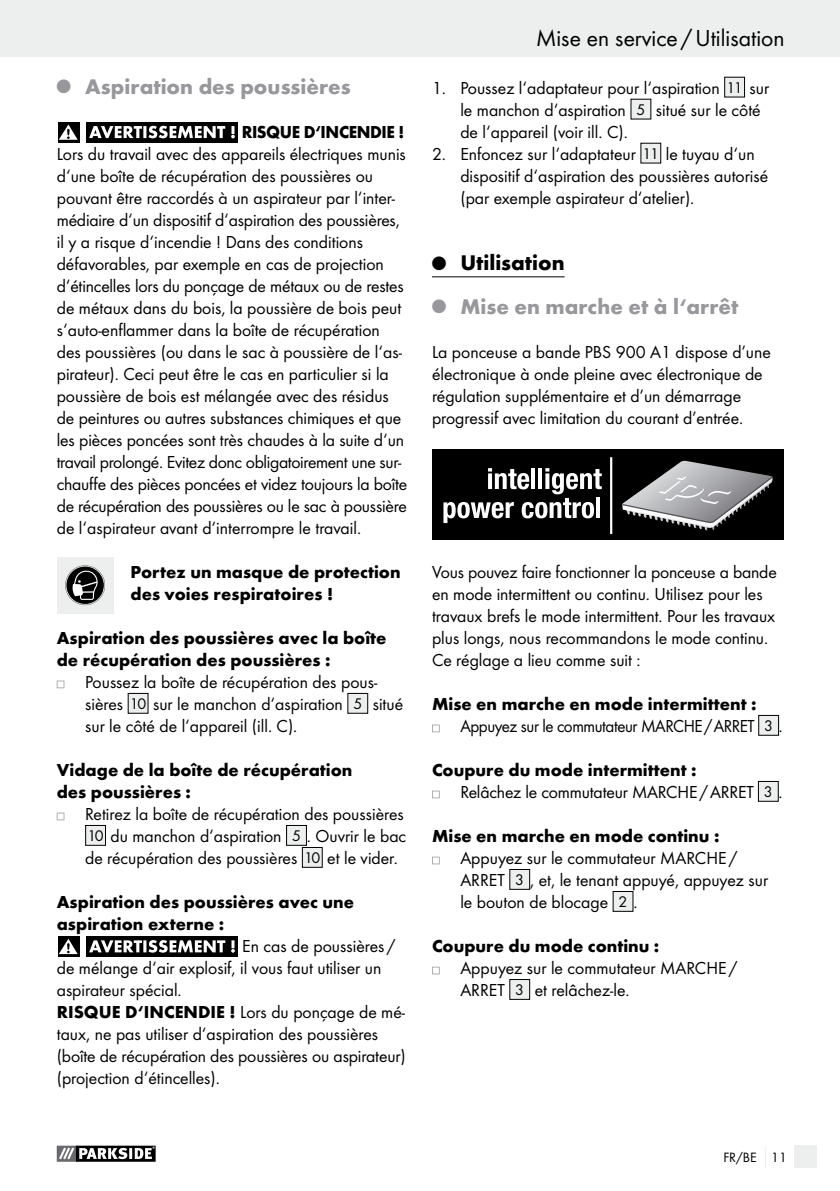
<style>
.page{position:relative;width:840px;height:1191px;background:#fff}
.page>*{position:absolute;margin:0;border:0;box-sizing:border-box;transform-origin:0 0}
.t1{font:24px "Futura Boo";color:#000}
.t2{font:700 22px "Futura";color:#97979c}
.t3{font:700 22px "Futura";color:#000}
.t4{font:18px/22px "Futura Boo";color:#000}
.t5{font:700 18px/22px "Futura";color:#000}
.t6{font:18px "Futura Boo";letter-spacing:-.025em;color:#000;scale:.96 1}
.t7{font:700 18px "Futura";letter-spacing:-.025em;color:#000;scale:.95 1}
.t8{font:14px "Futura Boo";color:#000}
.s1{font-size:16px}
.s2{font-family:"Futura";font-weight:700}
.s3{font-family:"European Pi Three";font-weight:400;font-size:14px}
</style>
<div class="page">
<div style="left:0;top:0;width:839px;height:57px;background:#edefef"></div>
<div style="left:794px;top:1145px;width:22px;height:23px;background:#edefef"></div>
<svg style="left:56px;top:1145px;width:100px;height:17px"></svg>
<svg style="left:57px;top:1145px;width:98px;height:16px"></svg>
<div style="left:58px;top:122px;width:21px;height:20px;background:#000"></div>
<svg style="left:59px;top:124px;width:19px;height:16px"></svg>
<div style="left:86px;top:122px;width:152px;height:20px;background:#000"></div>
<svg style="left:89px;top:126px;width:146px;height:12px"></svg>
<div style="left:57px;top:557px;width:56px;height:56px;background:#edefef"></div>
<svg style="left:65px;top:565px;width:40px;height:40px"></svg>
<svg style="left:57px;top:680px;width:7px;height:8px"></svg>
<div style="left:128px;top:693px;width:20px;height:20px;background:#edefef"></div>
<div style="left:128px;top:693px;width:20px;height:21px;border:1px solid #000"></div>
<div style="left:347px;top:693px;width:20px;height:20px;background:#edefef"></div>
<div style="left:347px;top:693px;width:21px;height:21px;border:1px solid #000"></div>
<svg style="left:57px;top:812px;width:7px;height:8px"></svg>
<div style="left:86px;top:825px;width:19px;height:20px;background:#edefef"></div>
<div style="left:85px;top:825px;width:21px;height:21px;border:1px solid #000"></div>
<div style="left:286px;top:825px;width:20px;height:20px;background:#edefef"></div>
<div style="left:286px;top:825px;width:21px;height:21px;border:1px solid #000"></div>
<div style="left:302px;top:847px;width:20px;height:20px;background:#edefef"></div>
<div style="left:302px;top:847px;width:20px;height:21px;border:1px solid #000"></div>
<svg style="left:58px;top:936px;width:21px;height:20px"></svg>
<svg style="left:59px;top:938px;width:19px;height:16px"></svg>
<div style="left:86px;top:936px;width:152px;height:20px;background:#000"></div>
<svg style="left:89px;top:940px;width:146px;height:12px"></svg>
<hr style="left:432px;top:276px;width:132px;height:1px;background:#000">
<div style="left:724px;top:77px;width:20px;height:20px;background:#edefef"></div>
<div style="left:630px;top:99px;width:20px;height:20px;background:#edefef"></div>
<div style="left:640px;top:143px;width:20px;height:20px;background:#edefef"></div>
<div style="left:432px;top:450px;width:351px;height:90px;background:#000"></div>
<svg style="left:443px;top:468px;width:158px;height:55px"></svg>
<svg style="left:622px;top:461px;width:150px;height:69px"></svg>
<hr style="left:609px;top:457px;width:3px;height:77px;background:#fff">
<svg style="left:432px;top:724px;width:7px;height:8px"></svg>
<div style="left:758px;top:715px;width:20px;height:20px;background:#edefef"></div>
<div style="left:757px;top:715px;width:21px;height:21px;border:1px solid #000"></div>
<svg style="left:432px;top:790px;width:7px;height:8px"></svg>
<div style="left:758px;top:781px;width:19px;height:20px;background:#edefef"></div>
<div style="left:757px;top:781px;width:21px;height:21px;border:1px solid #000"></div>
<svg style="left:432px;top:856px;width:7px;height:8px"></svg>
<div style="left:509px;top:869px;width:20px;height:20px;background:#edefef"></div>
<div style="left:509px;top:869px;width:21px;height:21px;border:1px solid #000"></div>
<div style="left:612px;top:891px;width:20px;height:20px;background:#edefef"></div>
<div style="left:612px;top:891px;width:21px;height:21px;border:1px solid #000"></div>
<svg style="left:432px;top:966px;width:7px;height:8px"></svg>
<div style="left:509px;top:979px;width:20px;height:20px;background:#edefef"></div>
<div style="left:509px;top:979px;width:21px;height:21px;border:1px solid #000"></div>
<p class="t2" style="left:57px;top:78px;width:295px"><sup>-</sup> Aspiration des poussières</p>
<p class="t7" style="left:241px;top:125px;width:172px">RISQUE D‘INCENDIE !</p>
<p class="t4" style="left:57px;top:144px;width:352px">Lors du travail avec des appareils électriques munis d‘une boîte de récupération des poussières ou pouvant être raccordés à un aspirateur par l‘inter&shy;médiaire d‘un dispositif d‘aspiration des poussières, il y a risque d‘incendie ! Dans des conditions défavorables, par exemple en cas de projection d‘étincelles lors du ponçage de métaux ou de restes de métaux dans du bois, la poussière de bois peut s‘auto-enflammer dans la boîte de récupération des poussières (ou dans le sac à poussière de l‘as&shy;pirateur). Ceci peut être le cas en particulier si la poussière de bois est mélangée avec des résidus de peintures ou autres substances chimiques et que les pièces poncées sont très chaudes à la suite d‘un travail prolongé. Evitez donc obligatoirement une sur&shy;chauffe des pièces poncées et videz toujours la boîte de récupération des poussières ou le sac à poussière de l‘aspirateur avant d‘interrompre le travail.</p>
<p class="t5" style="left:130px;top:563px;width:271px">Portez un masque de protection des voies respiratoires !</p>
<p class="t5" style="left:57px;top:629px;width:331px">Aspiration des poussières avec la boîte de récupération des poussières :</p>
<p class="t4" style="left:85px;top:672px;width:319px">Poussez la boîte de récupération des pous&shy;sières <span class="s1">10</span> sur le manchon d‘aspiration <span class="s1">5</span> situé sur le côté de l‘appareil (ill. C).</p>
<p class="t5" style="left:57px;top:761px;width:297px">Vidage de la boîte de récupération des poussières :</p>
<p class="t4" style="left:85px;top:804px;width:322px">Retirez la boîte de récupération des poussières<br><span class="s1">10</span> du manchon d‘aspiration <span class="s1">5</span> . Ouvrir le bac de récupération des poussières <span class="s1">10</span> et le vider.</p>
<p class="t5" style="left:57px;top:893px;width:298px">Aspiration des poussières avec une aspiration externe :</p>
<p class="t4" style="left:57px;top:936px;width:350px;text-indent:185px">En cas de poussières / de mélange d‘air explosif, il vous faut utiliser un aspirateur spécial.<br><span class="s2">RISQUE D‘INCENDIE !</span> Lors du ponçage de mé&shy;taux, ne pas utiliser d‘aspiration des poussières (boîte de récupération des poussières ou aspirateur) (projection d‘étincelles).</p>
<h1 class="t1" style="left:535px;top:27px;width:250px">Mise en service / Utilisation</h1>
<p class="t4" style="left:460px;top:78px;width:310px;text-indent:-28px">1. Poussez l‘adaptateur pour l‘aspiration <span class="s1">11</span> sur le manchon d‘aspiration <span class="s1">5</span> situé sur le côté de l‘appareil (voir ill. C).</p>
<p class="t4" style="left:460px;top:144px;width:309px;text-indent:-28px">2. Enfoncez sur l‘adaptateur <span class="s1">11</span> le tuyau d‘un dispositif d‘aspiration des poussières autorisé (par exemple aspirateur d‘atelier).</p>
<p class="t3" style="left:432px;top:254px;width:134px"><span class="s3">-</span> Utilisation</p>
<p class="t2" style="left:432px;top:298px;width:308px"><sup>-</sup> Mise en marche et à l‘arrêt</p>
<p class="t4" style="left:432px;top:342px;width:340px">La ponceuse a bande PBS 900 A1 dispose d’une électronique à onde pleine avec électronique de régulation supplémentaire et d’un démarrage progressif avec limitation du courant d’entrée.</p>
<p class="t4" style="left:432px;top:562px;width:346px">Vous pouvez faire fonctionner la ponceuse a bande en mode intermittent ou continu. Utilisez pour les travaux brefs le mode intermittent. Pour les travaux plus longs, nous recommandons le mode continu.<br>Ce réglage a lieu comme suit :</p>
<p class="t5" style="left:432px;top:695px;width:326px">Mise en marche en mode intermittent :</p>
<p class="t6" style="left:460px;top:718px;width:337px">Appuyez sur le commutateur MARCHE / ARRET <span class="s1">3</span> .</p>
<p class="t5" style="left:432px;top:761px;width:266px">Coupure du mode intermittent :</p>
<p class="t4" style="left:460px;top:782px;width:323px">Relâchez le commutateur MARCHE / ARRET <span class="s1">3</span> .</p>
<p class="t5" style="left:432px;top:827px;width:289px">Mise en marche en mode continu :</p>
<p class="t4" style="left:460px;top:848px;width:309px">Appuyez sur le commutateur MARCHE /<br>ARRET <span class="s1">3</span> , et, le tenant appuyé, appuyez sur le bouton de blocage <span class="s1">2</span> .</p>
<p class="t5" style="left:432px;top:937px;width:229px">Coupure du mode continu :</p>
<p class="t4" style="left:460px;top:958px;width:278px">Appuyez sur le commutateur MARCHE /<br>ARRET <span class="s1">3</span> et relâchez-le.</p>
<p class="t8" style="left:723px;top:1151px;width:65px">FR/BE 11</p>
</div>
